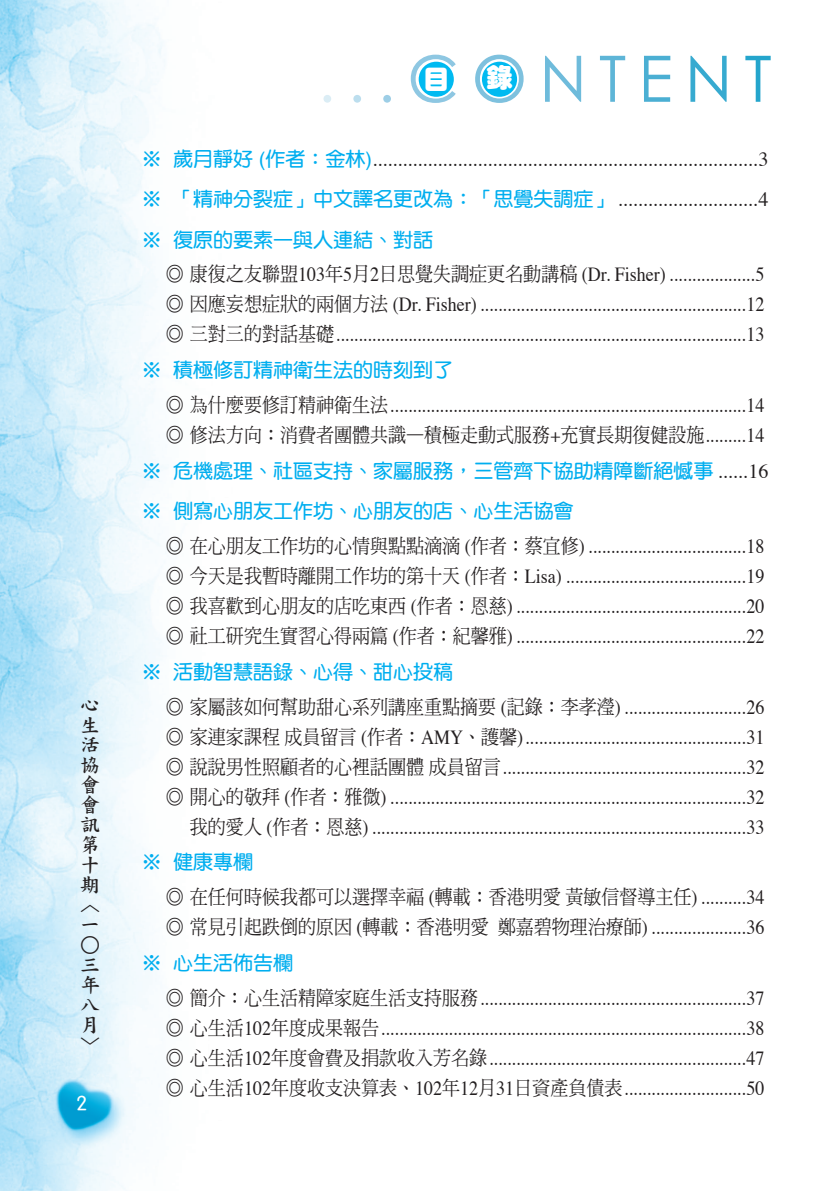
<style>
.page{position:relative;width:840px;height:1191px;background:#fff}
.page>*{position:absolute;margin:0;border:0;box-sizing:border-box;transform-origin:0 0}
.t1{font:64px "Century Gothic";letter-spacing:.19em;color:#dbedf5}
.t2{font:27px "DF Yuan Std W12";color:#fff}
.目錄{font:20px/30px "Times";color:#231f20;text-align:right;scale:.9 1}
.目錄-2{font:20px "Times";color:#231f20}
.目錄-3{font:20px "DF Ming Std W5";color:#231f20;scale:.9 1}
.目錄-4{font:20px "DF Yuan Std W7";color:#00aeef}
.t3{font:20px/20px "DF Kai Shu Std W7";color:#231f20;text-align:justify}
.t4{font:20px "Vag";color:#fff}
.s1{color:#bcdeee}
.s2{color:#9dcee6}
.s3{color:#8ec7e2}
.s4{color:#7ec1de}
.s5{color:#6ebbdb}
.s6{color:#5eb5d7}
.s7{color:#4bafd3}
.s8{color:#37aad0}
.s9{color:#24a5cc}
.s10{font-family:"DF Yuan Std W7";color:#00aeef}
.s11{font-family:"Helvetica";color:#00aeef}
.s12{font-family:"DF Ming Std W5"}
.s13{font-family:"Times"}
.s14{font-family:"Times";color:#231f20}
</style>
<div class="page">
<img style="left:0;top:0;width:168px;height:1191px">
<div style="left:418px;top:62px;width:35px;height:35px;background:#00baf1;border-radius:50%"></div>
<div style="left:481px;top:62px;width:36px;height:35px;background:#00baf1;border-radius:50%"></div>
<p class="t3" style="left:80px;top:694px;width:21px">心生活協會會訊第十期〈一</p>
<p class="t3" style="left:100px;top:934px;width:21px;rotate:90deg">○</p>
<p class="t3" style="left:80px;top:954px;width:21px;text-align:left">三年八月〉</p>
<p class="t4" style="left:76px;top:1090px;width:12px">2</p>
<p class="t1" style="left:317px;top:40px;width:455px">.<span class="s1">.</span><span class="s2">.</span><span class="s3">C</span><span class="s4">O</span><span class="s5">N</span><span class="s6">T</span><span class="s7">E</span><span class="s8">N</span><span class="s9">T</span></p>
<p class="t2" style="left:422px;top:64px;width:28px">目</p>
<p class="t2" style="left:485px;top:63px;width:29px">錄</p>
<p class="目錄-2" style="left:142px;top:140px;width:627px"><span class="s10">※ 歲月靜好</span> <span class="s11">(</span><span class="s10">作者：金林</span><span class="s11">)</span> .............................................................................3</p>
<p class="目錄-2" style="left:142px;top:181px;width:627px"><span class="s10">※ 「精神分裂症」中文譯名更改為：「思覺失調症」</span> ............................4</p>
<p class="目錄-4" style="left:142px;top:229px;width:293px">※ 復原的要素—與人連結、對話</p>
<p class="目錄" style="left:166px;top:258px;width:666px"><span class="s12">◎ 康復之友聯盟</span>103<span class="s12">年</span>5<span class="s12">月</span>2<span class="s12">日思覺失調症更名動講稿</span> (Dr. Fisher) ...................5</p>
<p class="目錄" style="left:166px;top:288px;width:666px"><span class="s12">◎ 因應妄想症狀的兩個方法</span> (Dr. Fisher) ...........................................................12</p>
<p class="目錄" style="left:166px;top:318px;width:666px"><span class="s12">◎ 三對三的對話基礎</span> ...........................................................................................13</p>
<p class="目錄-4" style="left:142px;top:359px;width:313px">※ 積極修訂精神衛生法的時刻到了</p>
<p class="目錄" style="left:166px;top:388px;width:666px"><span class="s12">◎ 為什麼要修訂精神衛生法</span> ...............................................................................14</p>
<p class="目錄-3" style="left:166px;top:424px;width:666px">◎ 修法方向：消費者團體共識—積極走動式服務<span class="s13">+</span>充實長期復健設施 <span class="s13">.........14</span></p>
<p class="目錄-4" style="left:142px;top:460px;width:627px">※ 危機處理、社區支持、家屬服務，三管齊下協助精障斷絕憾事 <span class="s14">......16</span></p>
<p class="目錄-4" style="left:142px;top:500px;width:433px">※ 側寫心朋友工作坊、心朋友的店、心生活協會</p>
<p class="目錄" style="left:166px;top:529px;width:666px"><span class="s12">◎ 在心朋友工作坊的心情與點點滴滴</span> (<span class="s12">作者：蔡宜修</span>) ...................................18</p>
<p class="目錄" style="left:166px;top:559px;width:666px"><span class="s12">◎ 今天是我暫時離開工作坊的第十天</span> (<span class="s12">作者：</span>Lisa) ........................................19</p>
<p class="目錄" style="left:166px;top:589px;width:666px"><span class="s12">◎ 我喜歡到心朋友的店吃東西</span> (<span class="s12">作者：恩慈</span>) ...................................................20</p>
<p class="目錄" style="left:166px;top:619px;width:666px"><span class="s12">◎ 社工研究生實習心得兩篇</span> (<span class="s12">作者：紀馨雅</span>) ...................................................22</p>
<p class="目錄-4" style="left:142px;top:661px;width:313px">※ 活動智慧語錄、心得、甜心投稿</p>
<p class="目錄" style="left:166px;top:690px;width:666px"><span class="s12">◎ 家屬該如何幫助甜心系列講座重點摘要</span> (<span class="s12">記錄：李孝瀅</span>) ...........................26</p>
<p class="目錄" style="left:166px;top:720px;width:666px"><span class="s12">◎ 家連家課程成員留言</span> (<span class="s12">作者：</span>AMY<span class="s12">、護馨</span>) .................................................31</p>
<p class="目錄" style="left:166px;top:750px;width:666px"><span class="s12">◎ 說說男性照顧者的心裡話團體成員留言</span> ......................................................32</p>
<p class="目錄" style="left:166px;top:780px;width:666px"><span class="s12">◎ 開心的敬拜</span> (<span class="s12">作者：雅微</span>) ...............................................................................32<span class="s12">我的愛人</span> (<span class="s12">作者：恩慈</span>) ...................................................................................33</p>
<p class="目錄-4" style="left:142px;top:851px;width:113px">※ 健康專欄</p>
<p class="目錄-3" style="left:166px;top:886px;width:666px">◎ 在任何時候我都可以選擇幸福 <span class="s13">(</span>轉載：香港明愛黃敏信督導主任<span class="s13">) ..........34</span></p>
<p class="目錄-3" style="left:166px;top:916px;width:666px">◎ 常見引起跌倒的原因 <span class="s13">(</span>轉載：香港明愛 鄭嘉碧物理治療師<span class="s13">) .....................36</span></p>
<p class="目錄-4" style="left:142px;top:952px;width:153px">※ 心生活佈告欄</p>
<p class="目錄" style="left:166px;top:981px;width:666px"><span class="s12">◎ 簡介：心生活精障家庭生活支持服務</span> ...........................................................37</p>
<p class="目錄" style="left:166px;top:1011px;width:666px"><span class="s12">◎ 心生活</span>102<span class="s12">年度成果報告</span> .................................................................................38</p>
<p class="目錄" style="left:166px;top:1041px;width:666px"><span class="s12">◎ 心生活</span>102<span class="s12">年度會費及捐款收入芳名錄</span> .........................................................47</p>
<p class="目錄" style="left:166px;top:1071px;width:666px"><span class="s12">◎ 心生活</span>102<span class="s12">年度收支決算表、</span>102<span class="s12">年</span>12<span class="s12">月</span>31<span class="s12">日資產負債表</span> ...........................50</p>
</div>
